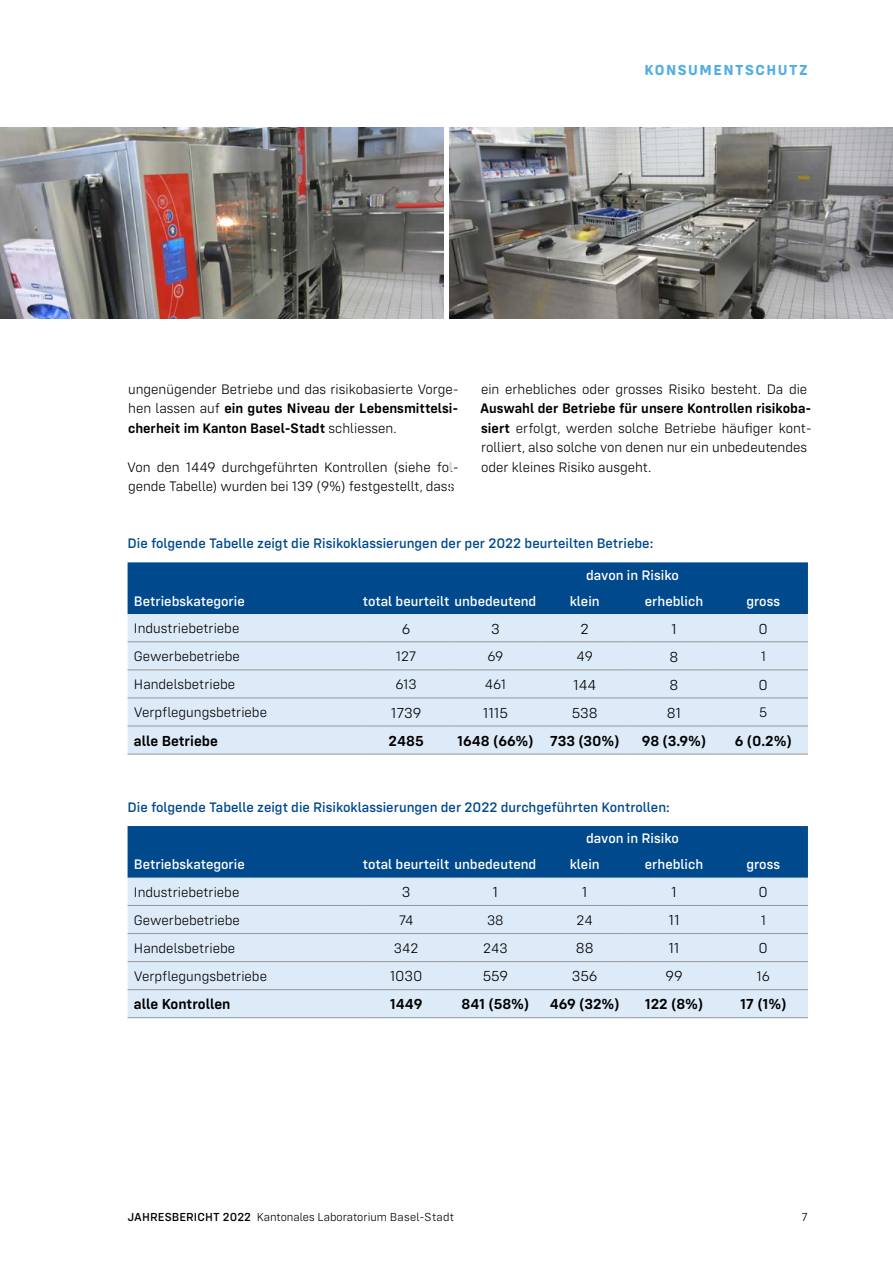
<style>
.page{position:relative;width:893px;height:1263px;background:#fff}
.page>*{position:absolute;margin:0;border:0;box-sizing:border-box;transform-origin:0 0}
.t1{font:600 15px "Config Rounded";color:#000}
.t2{font:300 15px "Config Rounded";color:#000}
.t3{font:700 15px "Config Rounded";letter-spacing:.1em;color:#51aee2}
.t4{font:300 14.25px/19.5px "Config Rounded";color:#000}
.t5{font:500 14.25px "Config Rounded";color:#00498d}
.t6{font:500 14.25px "Config Rounded";color:#fff}
.t7{font:300 12px "Config Rounded";color:#000}
.s1{font-weight:600}
.s2{font-weight:500}
</style>
<div class="page">
<img style="left:0;top:128px;width:443px;height:191px">
<img style="left:450px;top:128px;width:443px;height:191px">
<div style="left:128px;top:562px;width:680px;height:52px;background:#00498d"></div>
<div style="left:128px;top:614px;width:680px;height:140px;background:#ddebf9"></div>
<hr style="left:128px;top:641px;width:233px;height:1px;background:#969696">
<hr style="left:361px;top:641px;width:90px;height:1px;background:#969696">
<hr style="left:451px;top:641px;width:89px;height:1px;background:#969696">
<hr style="left:540px;top:641px;width:89px;height:1px;background:#969696">
<hr style="left:629px;top:641px;width:90px;height:1px;background:#969696">
<hr style="left:719px;top:641px;width:89px;height:1px;background:#969696">
<hr style="left:128px;top:669px;width:233px;height:1px;background:#969696">
<hr style="left:361px;top:669px;width:90px;height:1px;background:#969696">
<hr style="left:451px;top:669px;width:89px;height:1px;background:#969696">
<hr style="left:540px;top:669px;width:89px;height:1px;background:#969696">
<hr style="left:629px;top:669px;width:90px;height:1px;background:#969696">
<hr style="left:719px;top:669px;width:89px;height:1px;background:#969696">
<hr style="left:128px;top:697px;width:233px;height:1px;background:#969696">
<hr style="left:361px;top:697px;width:90px;height:1px;background:#969696">
<hr style="left:451px;top:697px;width:89px;height:1px;background:#969696">
<hr style="left:540px;top:697px;width:89px;height:1px;background:#969696">
<hr style="left:629px;top:697px;width:90px;height:1px;background:#969696">
<hr style="left:719px;top:697px;width:89px;height:1px;background:#969696">
<hr style="left:128px;top:726px;width:233px;height:1px;background:#969696">
<hr style="left:361px;top:726px;width:90px;height:1px;background:#969696">
<hr style="left:451px;top:726px;width:89px;height:1px;background:#969696">
<hr style="left:540px;top:726px;width:89px;height:1px;background:#969696">
<hr style="left:629px;top:726px;width:90px;height:1px;background:#969696">
<hr style="left:719px;top:726px;width:89px;height:1px;background:#969696">
<hr style="left:128px;top:754px;width:233px;height:1px;background:#969696">
<hr style="left:361px;top:754px;width:90px;height:1px;background:#969696">
<hr style="left:451px;top:754px;width:89px;height:1px;background:#969696">
<hr style="left:540px;top:754px;width:89px;height:1px;background:#969696">
<hr style="left:629px;top:754px;width:90px;height:1px;background:#969696">
<hr style="left:719px;top:754px;width:89px;height:1px;background:#969696">
<div style="left:128px;top:826px;width:680px;height:52px;background:#00498d"></div>
<div style="left:128px;top:878px;width:680px;height:139px;background:#ddebf9"></div>
<hr style="left:128px;top:905px;width:233px;height:1px;background:#969696">
<hr style="left:361px;top:905px;width:90px;height:1px;background:#969696">
<hr style="left:451px;top:905px;width:89px;height:1px;background:#969696">
<hr style="left:540px;top:905px;width:89px;height:1px;background:#969696">
<hr style="left:629px;top:905px;width:90px;height:1px;background:#969696">
<hr style="left:719px;top:905px;width:89px;height:1px;background:#969696">
<hr style="left:128px;top:933px;width:233px;height:1px;background:#969696">
<hr style="left:361px;top:933px;width:90px;height:1px;background:#969696">
<hr style="left:451px;top:933px;width:89px;height:1px;background:#969696">
<hr style="left:540px;top:933px;width:89px;height:1px;background:#969696">
<hr style="left:629px;top:933px;width:90px;height:1px;background:#969696">
<hr style="left:719px;top:933px;width:89px;height:1px;background:#969696">
<hr style="left:128px;top:961px;width:233px;height:1px;background:#969696">
<hr style="left:361px;top:961px;width:90px;height:1px;background:#969696">
<hr style="left:451px;top:961px;width:89px;height:1px;background:#969696">
<hr style="left:540px;top:961px;width:89px;height:1px;background:#969696">
<hr style="left:629px;top:961px;width:90px;height:1px;background:#969696">
<hr style="left:719px;top:961px;width:89px;height:1px;background:#969696">
<hr style="left:128px;top:989px;width:233px;height:1px;background:#969696">
<hr style="left:361px;top:989px;width:90px;height:1px;background:#969696">
<hr style="left:451px;top:989px;width:89px;height:1px;background:#969696">
<hr style="left:540px;top:989px;width:89px;height:1px;background:#969696">
<hr style="left:629px;top:989px;width:90px;height:1px;background:#969696">
<hr style="left:719px;top:989px;width:89px;height:1px;background:#969696">
<hr style="left:128px;top:1017px;width:233px;height:1px;background:#969696">
<hr style="left:361px;top:1017px;width:90px;height:1px;background:#969696">
<hr style="left:451px;top:1017px;width:89px;height:1px;background:#969696">
<hr style="left:540px;top:1017px;width:89px;height:1px;background:#969696">
<hr style="left:629px;top:1017px;width:90px;height:1px;background:#969696">
<hr style="left:719px;top:1017px;width:89px;height:1px;background:#969696">
<p class="t3" style="left:644px;top:61px;width:165px">KONSUMENTSCHUTZ</p>
<p class="t4" style="left:128px;top:379px;width:332px;text-align:justify">ungenügender Betriebe und das risikobasierte Vorge&shy;hen lassen auf <span class="s1">ein gutes Niveau der Lebensmittelsi&shy;cherheit im Kanton Basel-Stadt</span> schliessen.</p>
<p class="t4" style="left:127px;top:457px;width:333px">Von den 1449 durchgeführten Kontrollen (siehe fol&shy;gende Tabelle) wurden bei 139 (9%) festgestellt, dass</p>
<p class="t4" style="left:481px;top:379px;width:328px">ein erhebliches oder grosses Risiko besteht. Da die</p>
<p class="t4" style="left:480px;top:399px;width:333px"><span class="s1">Auswahl der Betriebe für unsere Kontrollen risikoba&shy;siert</span> erfolgt, werden solche Betriebe häufiger kont&shy;rolliert, also solche von denen nur ein unbedeutendes oder kleines Risiko ausgeht.</p>
<p class="t5" style="left:128px;top:535px;width:527px">Die folgende Tabelle zeigt die Risikoklassierungen der per 2022 beurteilten Betriebe:</p>
<p class="t6" style="left:586px;top:567px;width:94px">davon in Risiko</p>
<p class="t6" style="left:134px;top:592px;width:112px">Betriebskategorie</p>
<p class="t6" style="left:363px;top:592px;width:175px">total beurteilt unbedeutend</p>
<p class="t6" style="left:570px;top:592px;width:32px">klein</p>
<p class="t6" style="left:645px;top:592px;width:60px">erheblich</p>
<p class="t6" style="left:746px;top:592px;width:35px">gross</p>
<p class="t4" style="left:134px;top:619px;width:107px">Industriebetriebe</p>
<p class="t2" style="left:402px;top:620px;width:10px">6</p>
<p class="t2" style="left:491px;top:620px;width:10px">3</p>
<p class="t2" style="left:580px;top:620px;width:10px">2</p>
<p class="t2" style="left:671px;top:620px;width:7px">1</p>
<p class="t2" style="left:759px;top:620px;width:11px">0</p>
<p class="t4" style="left:134px;top:647px;width:108px">Gewerbebetriebe</p>
<p class="t4" style="left:396px;top:647px;width:22px">127</p>
<p class="t4" style="left:487px;top:647px;width:17px">69</p>
<p class="t4" style="left:576px;top:647px;width:18px">49</p>
<p class="t2" style="left:670px;top:648px;width:10px">8</p>
<p class="t4" style="left:761px;top:647px;width:7px">1</p>
<p class="t4" style="left:134px;top:675px;width:103px">Handelsbetriebe</p>
<p class="t4" style="left:396px;top:675px;width:23px">613</p>
<p class="t4" style="left:485px;top:675px;width:23px">461</p>
<p class="t2" style="left:573px;top:676px;width:24px">144</p>
<p class="t2" style="left:670px;top:676px;width:10px">8</p>
<p class="t2" style="left:759px;top:676px;width:11px">0</p>
<p class="t4" style="left:134px;top:703px;width:135px">Verpflegungsbetriebe</p>
<p class="t2" style="left:391px;top:704px;width:32px">1739</p>
<p class="t2" style="left:483px;top:704px;width:27px">1115</p>
<p class="t2" style="left:572px;top:704px;width:27px">538</p>
<p class="t2" style="left:667px;top:704px;width:16px">81</p>
<p class="t4" style="left:759px;top:703px;width:10px">5</p>
<p class="t1" style="left:134px;top:732px;width:86px">alle Betriebe</p>
<p class="t1" style="left:389px;top:732px;width:37px">2485</p>
<p class="t1" style="left:457px;top:732px;width:164px">1648 (66%) 733 (30%)</p>
<p class="t1" style="left:642px;top:732px;width:66px">98 (3.9%)</p>
<p class="t1" style="left:735px;top:732px;width:59px">6 (0.2%)</p>
<p class="t5" style="left:128px;top:798px;width:544px">Die folgende Tabelle zeigt die Risikoklassierungen der 2022 durchgeführten Kontrollen:</p>
<p class="t6" style="left:586px;top:830px;width:94px">davon in Risiko</p>
<p class="t6" style="left:134px;top:856px;width:112px">Betriebskategorie</p>
<p class="t6" style="left:363px;top:856px;width:175px">total beurteilt unbedeutend</p>
<p class="t6" style="left:570px;top:856px;width:32px">klein</p>
<p class="t6" style="left:645px;top:856px;width:60px">erheblich</p>
<p class="t6" style="left:746px;top:856px;width:35px">gross</p>
<p class="t4" style="left:134px;top:882px;width:107px">Industriebetriebe</p>
<p class="t2" style="left:402px;top:884px;width:10px">3</p>
<p class="t2" style="left:493px;top:884px;width:7px">1</p>
<p class="t2" style="left:582px;top:884px;width:7px">1</p>
<p class="t2" style="left:671px;top:884px;width:7px">1</p>
<p class="t2" style="left:759px;top:884px;width:11px">0</p>
<p class="t4" style="left:134px;top:910px;width:108px">Gewerbebetriebe</p>
<p class="t4" style="left:399px;top:910px;width:16px">74</p>
<p class="t4" style="left:487px;top:910px;width:18px">38</p>
<p class="t4" style="left:577px;top:910px;width:18px">24</p>
<p class="t2" style="left:668px;top:912px;width:13px">11</p>
<p class="t4" style="left:761px;top:910px;width:7px">1</p>
<p class="t4" style="left:134px;top:938px;width:103px">Handelsbetriebe</p>
<p class="t4" style="left:394px;top:938px;width:26px">342</p>
<p class="t4" style="left:483px;top:938px;width:26px">243</p>
<p class="t2" style="left:576px;top:940px;width:19px">88</p>
<p class="t2" style="left:668px;top:940px;width:13px">11</p>
<p class="t2" style="left:759px;top:940px;width:11px">0</p>
<p class="t4" style="left:134px;top:966px;width:135px">Verpflegungsbetriebe</p>
<p class="t2" style="left:390px;top:968px;width:34px">1030</p>
<p class="t2" style="left:483px;top:968px;width:27px">559</p>
<p class="t2" style="left:572px;top:968px;width:27px">356</p>
<p class="t2" style="left:665px;top:968px;width:19px">99</p>
<p class="t4" style="left:757px;top:966px;width:15px">16</p>
<p class="t1" style="left:134px;top:995px;width:98px">alle Kontrollen</p>
<p class="t1" style="left:390px;top:995px;width:34px">1449</p>
<p class="t1" style="left:462px;top:995px;width:69px">841 (58%)</p>
<p class="t1" style="left:550px;top:995px;width:71px">469 (32%)</p>
<p class="t1" style="left:645px;top:995px;width:60px">122 (8%)</p>
<p class="t1" style="left:740px;top:995px;width:48px">17 (1%)</p>
<p class="t7" style="left:128px;top:1210px;width:328px"><span class="s2">JAHRESBERICHT 2022</span> Kantonales Laboratorium Basel-Stadt</p>
<p class="t7" style="left:802px;top:1210px;width:8px">7</p>
</div>
